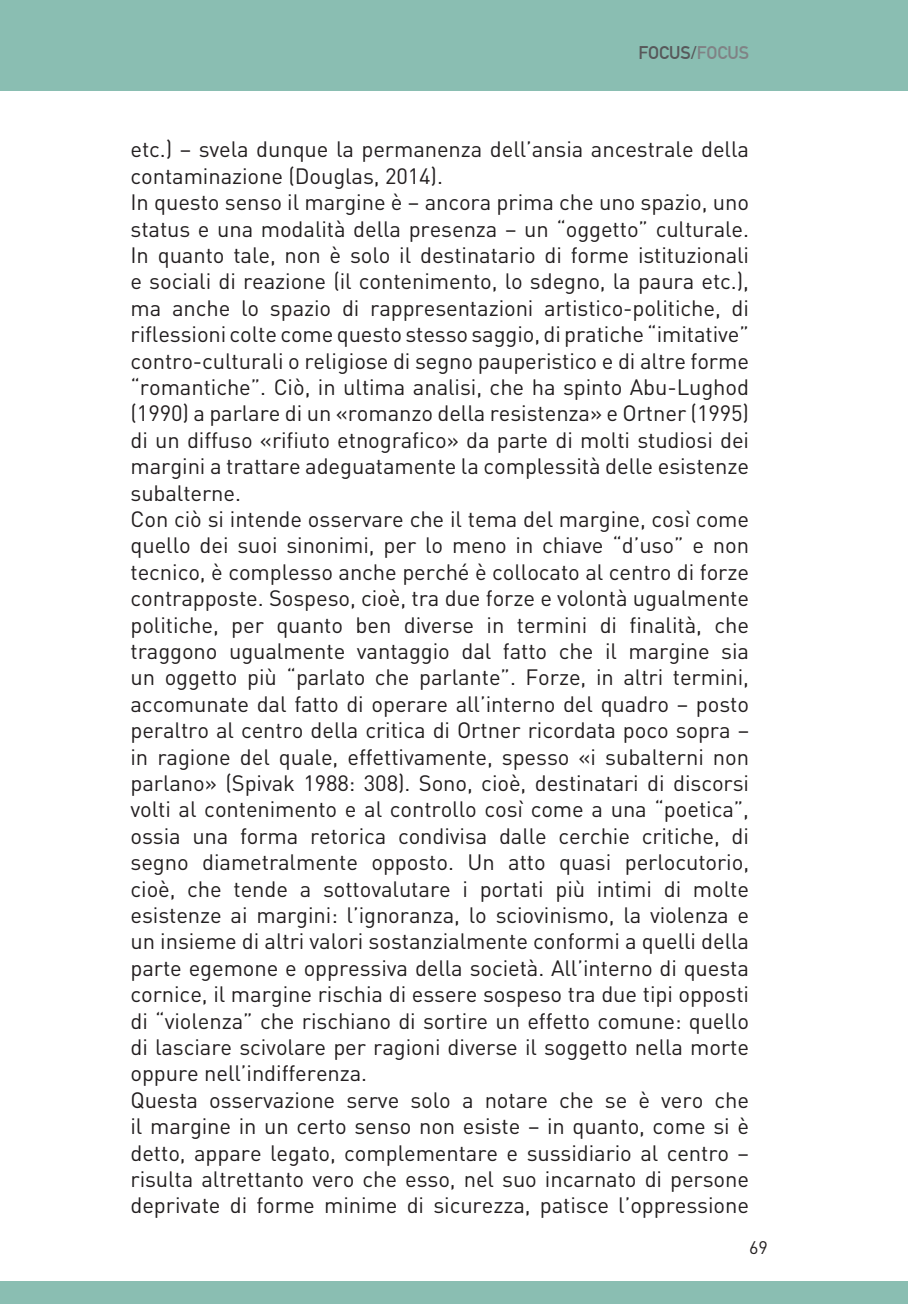
<style>
.page{position:relative;width:908px;height:1304px;background:#fff}
.page>*{position:absolute;margin:0;border:0;box-sizing:border-box;transform-origin:0 0}
.t1{font:22px/26.4px "DIN";letter-spacing:-.005em;color:#231f20;text-align:justify}
.t2{font:700 18px "DIN Alternate";color:#57585a}
.t3{font:18px "DIN";color:#231f20}
.s1{color:#808285}
</style>
<div class="page">
<div style="left:0;top:0;width:907px;height:90px;background:#8abeb2"></div>
<div style="left:0;top:1281px;width:907px;height:23px;background:#8abeb2"></div>
<p class="t2" style="left:638px;top:39px;width:112px">FOCUS/<span class="s1">FOCUS</span></p>
<p class="t1" style="left:130px;top:136px;width:619px">etc.) – svela dunque la permanenza dell’ansia ancestrale della contaminazione (Douglas, 2014).</p>
<p class="t1" style="left:130px;top:189px;width:620px">In questo senso il margine è – ancora prima che uno spazio, uno status e una modalità della presenza – un “oggetto” culturale.<br>In quanto tale, non è solo il destinatario di forme istituzionali e sociali di reazione (il contenimento, lo sdegno, la paura etc.), ma anche lo spazio di rappresentazioni artistico-politiche, di riflessioni colte come questo stesso saggio, di pratiche “imitative” contro-culturali o religiose di segno pauperistico e di altre forme “romantiche”. Ciò, in ultima analisi, che ha spinto Abu-Lughod (1990) a parlare di un «romanzo della resistenza» e Ortner (1995) di un diffuso «rifiuto etnografico» da parte di molti studiosi dei margini a trattare adeguatamente la complessità delle esistenze subalterne.</p>
<p class="t1" style="left:130px;top:505px;width:620px">Con ciò si intende osservare che il tema del margine, così come quello dei suoi sinonimi, per lo meno in chiave “d’uso” e non tecnico, è complesso anche perché è collocato al centro di forze contrapposte. Sospeso, cioè, tra due forze e volontà ugualmente politiche, per quanto ben diverse in termini di finalità, che traggono ugualmente vantaggio dal fatto che il margine sia un oggetto più “parlato che parlante”. Forze, in altri termini, accomunate dal fatto di operare all’interno del quadro – posto peraltro al centro della critica di Ortner ricordata poco sopra – in ragione del quale, effettivamente, spesso «i subalterni non parlano» (Spivak 1988: 308). Sono, cioè, destinatari di discorsi volti al contenimento e al controllo così come a una “poetica”, ossia una forma retorica condivisa dalle cerchie critiche, di segno diametralmente opposto. Un atto quasi perlocutorio, cioè, che tende a sottovalutare i portati più intimi di molte esistenze ai margini: l’ignoranza, lo sciovinismo, la violenza e un insieme di altri valori sostanzialmente conformi a quelli della parte egemone e oppressiva della società. All’interno di questa cornice, il margine rischia di essere sospeso tra due tipi opposti di “violenza” che rischiano di sortire un effetto comune: quello di lasciare scivolare per ragioni diverse il soggetto nella morte oppure nell’indifferenza.</p>
<p class="t1" style="left:130px;top:1086px;width:619px">Questa osservazione serve solo a notare che se è vero che il margine in un certo senso non esiste – in quanto, come si è detto, appare legato, complementare e sussidiario al centro – risulta altrettanto vero che esso, nel suo incarnato di persone deprivate di forme minime di sicurezza, patisce l’oppressione</p>
<p class="t3" style="left:748px;top:1237px;width:20px">69</p>
</div>
